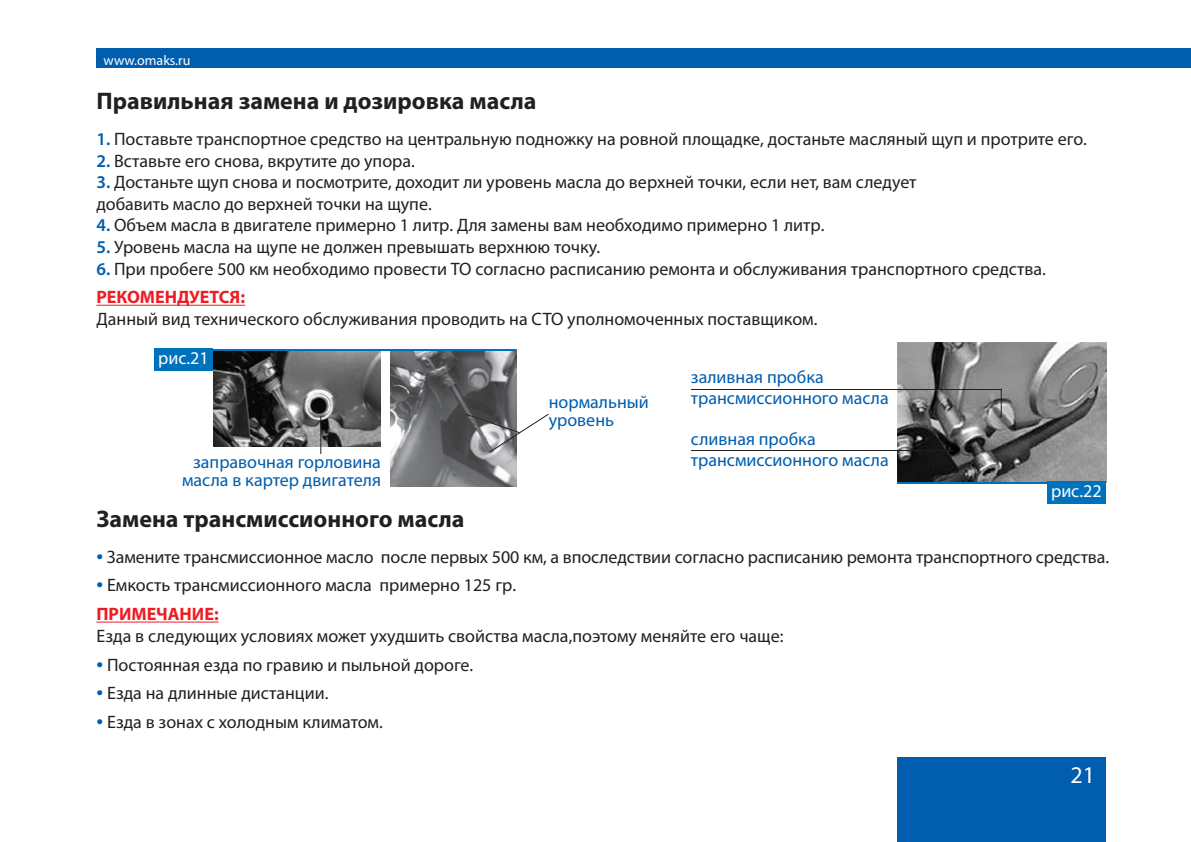
<style>
.page{position:relative;width:1191px;height:842px;background:#fff}
.page>*{position:absolute;margin:0;border:0;box-sizing:border-box;transform-origin:0 0}
.t1{font:700 24px "Myriad Pro";color:#231f20}
.t2{font:24px "Myriad Pro";color:#fff}
.t3{font:18px/28.8px "Myriad Pro";color:#231f20}
.t4{font:18px/18px "Myriad Pro";color:#015dad}
.t5{font:18px "Myriad Pro";color:#fff}
.t6{font:14px "Myriad Pro";color:#fff}
.s1{font-weight:600;color:#015dad}
.s2{font-weight:700;color:#ee1d23}
.s3{font-size:24px;color:#015dad}
</style>
<div class="page">
<div style="left:96px;top:48px;width:1095px;height:20px;background:#015dad"></div>
<div style="left:897px;top:757px;width:208px;height:85px;background:#015dad"></div>
<hr style="left:96px;top:305px;width:149px;height:1px;background:#ee1d23">
<hr style="left:96px;top:622px;width:123px;height:1px;background:#ee1d23">
<img style="left:391px;top:350px;width:125px;height:136px">
<img style="left:213px;top:350px;width:168px;height:96px">
<hr style="left:320px;top:416px;width:1px;height:38px;background:#231f20">
<svg style="left:465px;top:413px;width:84px;height:40px"></svg>
<img style="left:897px;top:342px;width:209px;height:139px">
<svg style="left:1000px;top:390px;width:1px;height:27px"></svg>
<hr style="left:691px;top:389px;width:310px;height:1px;background:#231f20">
<hr style="left:691px;top:450px;width:262px;height:1px;background:#231f20">
<div style="left:154px;top:349px;width:59px;height:22px;background:#0072bc"></div>
<hr style="left:211px;top:349px;width:305px;height:1px;background:#0072bc">
<div style="left:1047px;top:481px;width:59px;height:23px;background:#0072bc"></div>
<hr style="left:897px;top:481px;width:194px;height:2px;background:#0072bc">
<p class="t6" style="left:104px;top:52px;width:88px">www.omaks.ru</p>
<h1 class="t1" style="left:96px;top:85px;width:441px">Правильная замена и дозировка масла</h1>
<p class="t3" style="left:96px;top:124px;width:992px"><span class="s1">1.</span> Поставьте транспортное средство на центральную подножку на ровной площадке, достаньте масляный щуп и протрите его.</p>
<p class="t3" style="left:96px;top:146px;width:320px"><span class="s1">2.</span> Вставьте его снова, вкрутите до упора.</p>
<p class="t3" style="left:96px;top:171px;width:822px;line-height:21.6px"><span class="s1">3.</span> Достаньте щуп снова и посмотрите, доходит ли уровень масла до верхней точки, если нет, вам следует добавить масло до верхней точки на щупе.</p>
<p class="t3" style="left:96px;top:211px;width:729px"><span class="s1">4.</span> Объем масла в двигателе примерно 1 литр. Для замены вам необходимо примерно 1 литр.</p>
<p class="t3" style="left:96px;top:232px;width:505px"><span class="s1">5.</span> Уровень масла на щупе не должен превышать верхнюю точку.</p>
<p class="t3" style="left:96px;top:254px;width:951px"><span class="s1">6.</span> При пробеге 500 км необходимо провести ТО согласно расписанию ремонта и обслуживания транспортного средства.<br><span class="s2">РЕКОМЕНДУЕТСЯ:</span></p>
<p class="t3" style="left:96px;top:304px;width:722px">Данный вид технического обслуживания проводить на СТО уполномоченных поставщиком.</p>
<p class="t5" style="left:158px;top:347px;width:52px">рис.21</p>
<p class="t4" style="left:182px;top:452px;width:200px;text-align:right">заправочная горловина масла в картер двигателя</p>
<p class="t4" style="left:549px;top:393px;width:102px">нормальный уровень</p>
<p class="t4" style="left:691px;top:365px;width:199px;line-height:21.6px">заливная пробка трансмиссионного масла</p>
<p class="t4" style="left:691px;top:428px;width:199px;line-height:21.6px">сливная пробка трансмиссионного масла</p>
<p class="t5" style="left:1051px;top:480px;width:52px">рис.22</p>
<h1 class="t1" style="left:96px;top:503px;width:369px">Замена трансмиссионного масла</h1>
<p class="t3" style="left:96px;top:542px;width:1014px"><span class="s3">•</span> Замените трансмиссионное масло после первых 500 км, а впоследствии согласно расписанию ремонта транспортного средства.</p>
<p class="t3" style="left:96px;top:571px;width:421px"><span class="s3">•</span> Емкость трансмиссионного масла примерно 125 гр.<br><span class="s2">ПРИМЕЧАНИЕ:</span></p>
<p class="t3" style="left:96px;top:621px;width:688px">Езда в следующих условиях может ухудшить свойства масла,поэтому меняйте его чаще:</p>
<p class="t3" style="left:96px;top:650px;width:378px"><span class="s3">•</span> Постоянная езда по гравию и пыльной дороге.</p>
<p class="t3" style="left:96px;top:679px;width:234px"><span class="s3">•</span> Езда на длинные дистанции.</p>
<p class="t3" style="left:96px;top:707px;width:288px"><span class="s3">•</span> Езда в зонах с холодным климатом.</p>
<h1 class="t2" style="left:1070px;top:760px;width:26px">21</h1>
</div>
